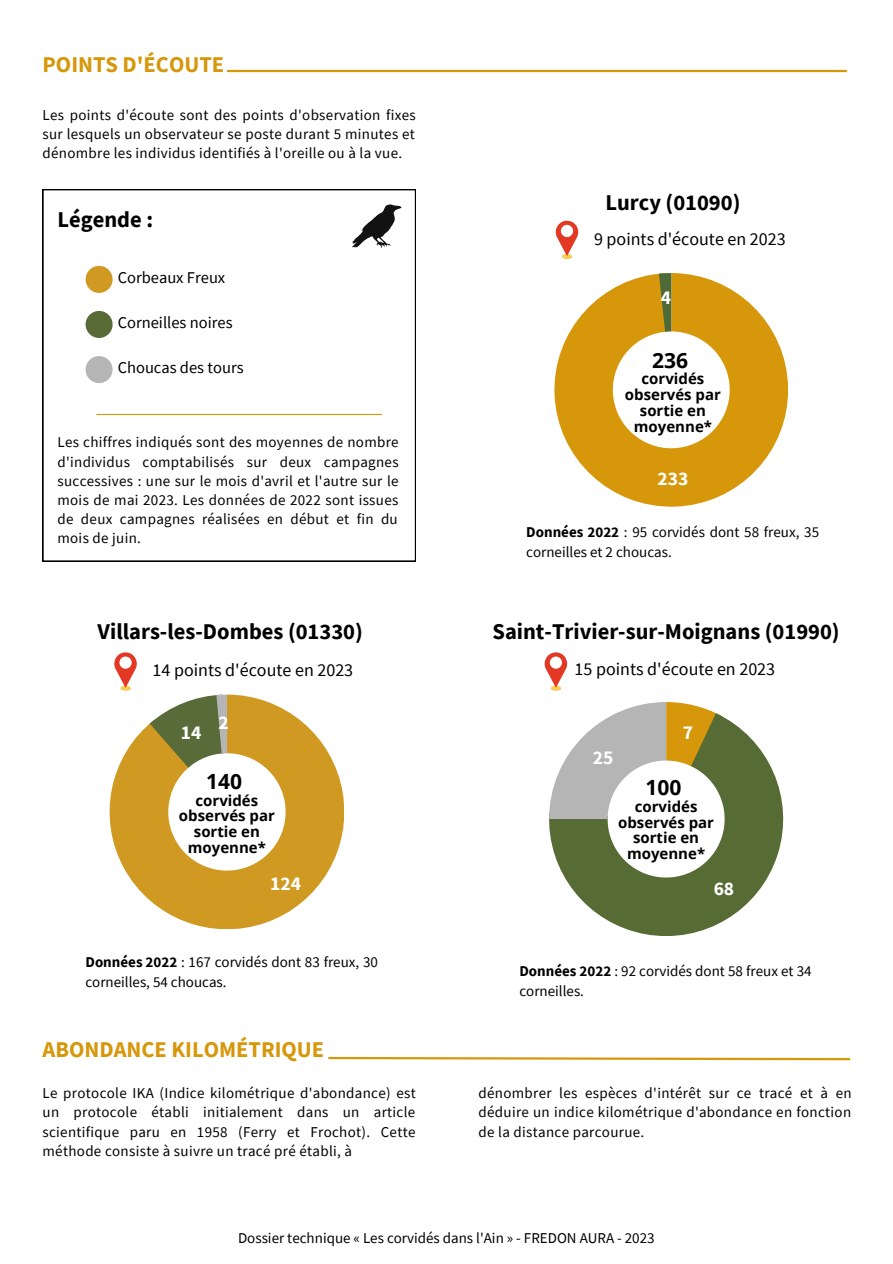
<style>
.page{position:relative;width:893px;height:1264px;background:#fff}
.page>*{position:absolute;margin:0;border:0;box-sizing:border-box;transform-origin:0 0}
.t1{font:700 22.5px "Source Sans Pro";color:#000}
.t2{font:700 22.5px "Source Sans Pro";color:#d6970a}
.t3{font:700 21px "Open Sans";color:#000}
.t4{font:700 19.5px "Source Sans Pro";color:#fff}
.t5{font:18px "Source Sans Pro";color:#000}
.t6{font:16.5px "Source Sans Pro";color:#000}
.t7{font:15px/19px "Source Sans Pro";letter-spacing:.02em;color:#000;text-align:justify}
.t8{font:15px/20.2px "Source Sans Pro";color:#000}
.t9{font:700 15px/15.8px "Open Sans";color:#000;text-align:center}
.s1{font-weight:700}
</style>
<div class="page">
<hr style="left:227px;top:70px;width:619px;height:2px;background:#d6970a">
<div style="left:562px;top:254px;width:10px;height:5px;background:#fac242;border-radius:50%"></div>
<hr style="left:562px;top:254px;width:10px;height:4px;background:#fcd24f;border-radius:50%">
<svg style="left:555px;top:221px;width:23px;height:35px"></svg>
<div style="left:561px;top:225px;width:12px;height:12px;background:#fff;border-radius:50%"></div>
<svg style="left:554px;top:273px;width:234px;height:233px;fill:#d6970a"></svg>
<svg style="left:659px;top:273px;width:12px;height:59px"></svg>
<svg style="left:549px;top:715px;width:234px;height:221px;fill:#576b35"></svg>
<svg style="left:549px;top:702px;width:172px;height:117px"></svg>
<div style="left:551px;top:685px;width:10px;height:5px;background:#fcd24f;border-radius:50%"></div>
<svg style="left:544px;top:652px;width:23px;height:36px"></svg>
<div style="left:549px;top:656px;width:13px;height:12px;background:#fff;border-radius:50%"></div>
<svg style="left:110px;top:694px;width:234px;height:235px;fill:#d09921"></svg>
<svg style="left:150px;top:694px;width:77px;height:73px"></svg>
<div style="left:121px;top:685px;width:9px;height:5px;background:#fcd24f;border-radius:50%"></div>
<svg style="left:114px;top:652px;width:23px;height:36px"></svg>
<div style="left:119px;top:656px;width:13px;height:12px;background:#fff;border-radius:50%"></div>
<svg style="left:43px;top:189px;width:373px;height:372px"></svg>
<svg style="left:86px;top:266px;width:27px;height:27px"></svg>
<svg style="left:86px;top:311px;width:27px;height:27px"></svg>
<svg style="left:86px;top:356px;width:27px;height:27px"></svg>
<hr style="left:96px;top:414px;width:286px;height:1px;background:#d6970a">
<svg style="left:352px;top:204px;width:49px;height:44px"></svg>
<svg style="left:328px;top:1056px;width:523px;height:5px"></svg>
<p class="t2" style="left:43px;top:50px;width:183px">POINTS D'ÉCOUTE</p>
<p class="t7" style="left:43px;top:105px;width:375px">Les points d'écoute sont des points d'observation fixes sur lesquels un observateur se poste durant 5 minutes et dénombre les individus identifiés à l'oreille ou à la vue.</p>
<p class="t1" style="left:57px;top:205px;width:97px">Légende :</p>
<p class="t6" style="left:118px;top:267px;width:109px">Corbeaux Freux</p>
<p class="t6" style="left:118px;top:312px;width:116px">Corneilles noires</p>
<p class="t6" style="left:118px;top:357px;width:127px">Choucas des tours</p>
<p class="t7" style="left:57px;top:432px;width:342px">Les chiffres indiqués sont des moyennes de nombre d'individus comptabilisés sur deux campagnes successives : une sur le mois d'avril et l'autre sur le mois de mai 2023. Les données de 2022 sont issues de deux campagnes réalisées en début et fin du mois de juin.</p>
<p class="t1" style="left:605px;top:187px;width:136px">Lurcy (01090)</p>
<p class="t5" style="left:594px;top:227px;width:193px">9 points d'écoute en 2023</p>
<p class="t4" style="left:661px;top:285px;width:12px">4</p>
<p class="t3" style="left:652px;top:345px;width:37px">236</p>
<p class="t9" style="left:625px;top:371px;width:97px">corvidés observés par sortie en moyenne*</p>
<p class="t4" style="left:657px;top:466px;width:32px">233</p>
<p class="t8" style="left:526px;top:521px;width:294px"><span class="s1">Données 2022</span> : 95 corvidés dont 58 freux, 35 corneilles et 2 choucas.</p>
<p class="t1" style="left:98px;top:616px;width:267px">Villars-les-Dombes (01330)</p>
<p class="t1" style="left:492px;top:616px;width:348px">Saint-Trivier-sur-Moignans (01990)</p>
<p class="t5" style="left:153px;top:658px;width:202px">14 points d'écoute en 2023</p>
<p class="t4" style="left:181px;top:719px;width:22px">14</p>
<p class="t4" style="left:218px;top:709px;width:12px">2</p>
<p class="t3" style="left:206px;top:766px;width:37px">140</p>
<p class="t9" style="left:179px;top:791px;width:97px">corvidés observés par sortie en moyenne*</p>
<p class="t4" style="left:270px;top:870px;width:32px">124</p>
<p class="t5" style="left:574px;top:657px;width:202px">15 points d'écoute en 2023</p>
<p class="t4" style="left:593px;top:745px;width:22px">25</p>
<p class="t4" style="left:682px;top:720px;width:12px">7</p>
<p class="t3" style="left:645px;top:772px;width:37px">100</p>
<p class="t9" style="left:618px;top:798px;width:97px">corvidés observés par sortie en moyenne*</p>
<p class="t4" style="left:713px;top:875px;width:22px">68</p>
<p class="t8" style="left:85px;top:951px;width:294px"><span class="s1">Données 2022</span> : 167 corvidés dont 83 freux, 30 corneilles, 54 choucas.</p>
<p class="t8" style="left:519px;top:960px;width:294px"><span class="s1">Données 2022</span> : 92 corvidés dont 58 freux et 34 corneilles.</p>
<p class="t2" style="left:43px;top:1035px;width:283px">ABONDANCE KILOMÉTRIQUE</p>
<p class="t7" style="left:43px;top:1083px;width:375px">Le protocole IKA (Indice kilométrique d'abondance) est un protocole établi initialement dans un article scientifique paru en 1958 (Ferry et Frochot). Cette méthode consiste à suivre un tracé pré établi, à</p>
<p class="t7" style="left:478px;top:1083px;width:374px">dénombrer les espèces d'intérêt sur ce tracé et à en déduire un indice kilométrique d'abondance en fonction de la distance parcourue.</p>
<p class="t8" style="left:238px;top:1227px;width:418px">Dossier technique « Les corvidés dans l'Ain » - FREDON AURA - 2023</p>
</div>
